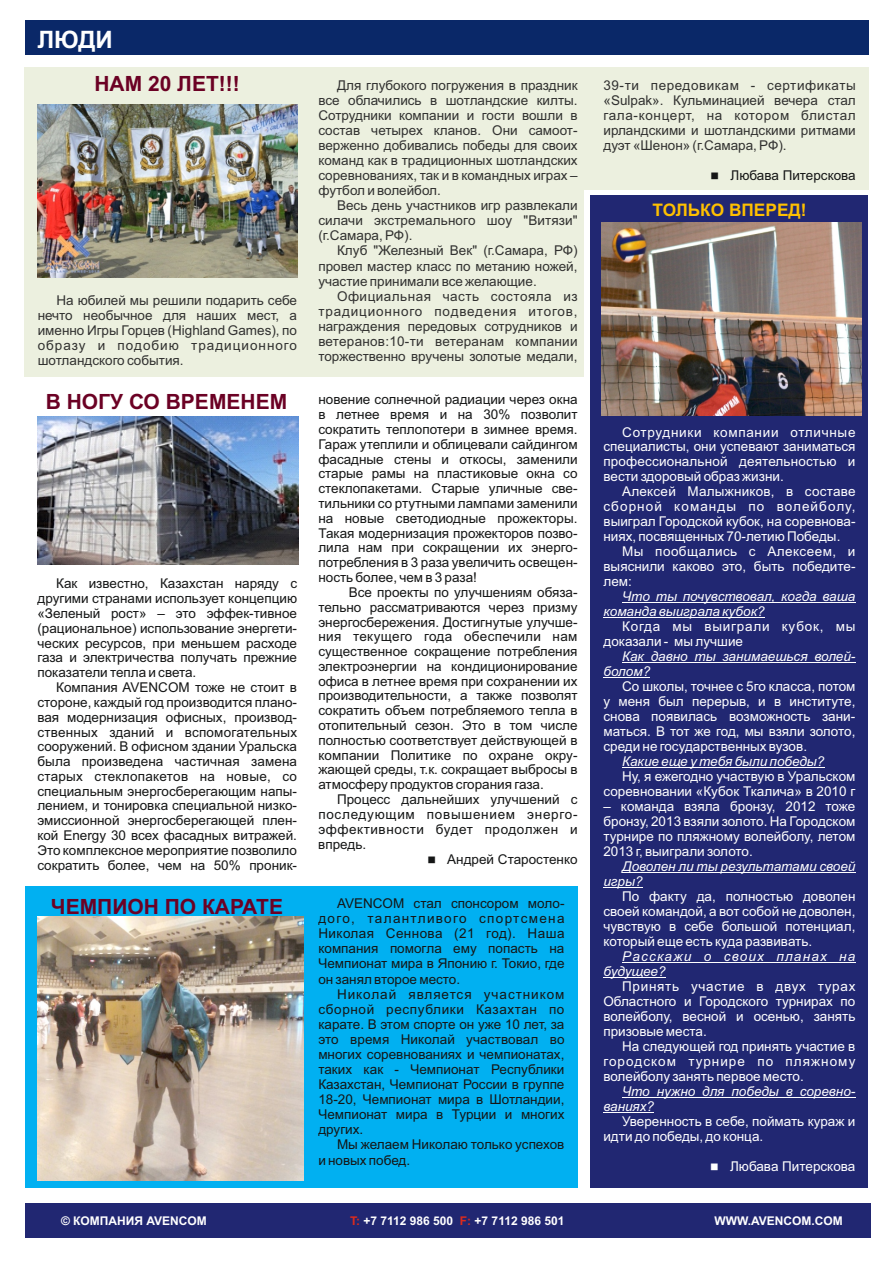
<style>
.page{position:relative;width:893px;height:1263px;background:#fff}
.page>*{position:absolute;margin:0;border:0;box-sizing:border-box;transform-origin:0 0}
.t1{font:700 24px "Arial";color:#fff}
.t2{font:700 21px "Arial";color:#6b0124}
.t3{font:700 17.25px "Arial";color:#ffc000}
.t4{font:13.5px/14.9px "Arial";color:#151616;text-align:justify}
.t5{font:13.5px/15px "Arial";color:#fff;text-align:justify}
.t6{font:13.5px/15.1px "Arial";color:#313130;text-align:justify}
.t7{font:italic 13.5px/15px "Arial";color:#fff}
.t8{font:13.5px/15px "Arial";letter-spacing:.06em;color:#fff}
.t9{font:italic 13.5px/15px "Arial";letter-spacing:.09em;color:#fff}
.t10{font:700 12px "Arial";color:#fff}
.s1{color:#dd2b1c}
</style>
<div class="page">
<div style="left:25px;top:68px;width:559px;height:309px;background:#ecf0df"></div>
<div style="left:575px;top:68px;width:293px;height:122px;background:#ecf0df"></div>
<div style="left:25px;top:20px;width:844px;height:35px;background:#0a2868"></div>
<div style="left:25px;top:1203px;width:846px;height:34px;background:#212772"></div>
<div style="left:25px;top:886px;width:553px;height:302px;background:#01b0f1"></div>
<div style="left:590px;top:196px;width:278px;height:992px;background:#212772"></div>
<hr style="left:622px;top:602px;width:233px;height:1px;background:#fff">
<hr style="left:603px;top:617px;width:162px;height:1px;background:#fff">
<hr style="left:622px;top:662px;width:233px;height:1px;background:#fff">
<hr style="left:603px;top:677px;width:47px;height:1px;background:#fff">
<hr style="left:622px;top:767px;width:202px;height:1px;background:#fff">
<hr style="left:622px;top:872px;width:233px;height:1px;background:#fff">
<hr style="left:603px;top:887px;width:40px;height:1px;background:#fff">
<hr style="left:622px;top:962px;width:233px;height:1px;background:#fff">
<hr style="left:603px;top:977px;width:63px;height:1px;background:#fff">
<hr style="left:622px;top:1097px;width:233px;height:1px;background:#fff">
<hr style="left:603px;top:1112px;width:51px;height:1px;background:#fff">
<img style="left:37px;top:104px;width:261px;height:174px">
<img style="left:37px;top:417px;width:261px;height:147px">
<img style="left:602px;top:222px;width:259px;height:193px">
<img style="left:38px;top:917px;width:265px;height:263px">
<h1 class="t1" style="left:37px;top:30px;width:77px">ЛЮДИ</h1>
<h2 class="t2" style="left:94px;top:76px;width:147px">НАМ 20 ЛЕТ!!!</h2>
<p class="t6" style="left:38px;top:294px;width:261px;text-indent:19px">На юбилей мы решили подарить себе нечто необычное для наших мест, а именно Игры Горцев (Highland Games), по образу и подобию традиционного шотландского события.</p>
<h2 class="t2" style="left:46px;top:394px;width:243px">В НОГУ СО ВРЕМЕНЕМ</h2>
<p class="t4" style="left:37px;top:577px;width:261px;text-indent:19px">Как известно, Казахстан наряду с другими странами использует концепцию «Зеленый рост» – это эффек-тивное (рациональное) использование энергети&shy;ческих ресурсов, при меньшем расходе газа и электричества получать прежние показатели тепла и света.</p>
<p class="t4" style="left:37px;top:681px;width:261px;text-indent:19px">Компания AVENCOM тоже не стоит в стороне, каждый год производится плано&shy;вая модернизация офисных, производ&shy;ственных зданий и вспомогательных сооружений. В офисном здании Уральска была произведена частичная замена старых стеклопакетов на новые, со специальным энергосберегающим напы&shy;лением, и тонировка специальной низко&shy;эмиссионной энергосберегающей плен&shy;кой Energy 30 всех фасадных витражей.<br>Это комплексное мероприятие позволило сократить более, чем на 50% проник-</p>
<h2 class="t2" style="left:51px;top:899px;width:234px">ЧЕМПИОН ПО КАРАТЕ</h2>
<p class="t6" style="left:318px;top:78px;width:261px;text-indent:19px">Для глубокого погружения в праздник все облачились в шотландские килты.<br>Сотрудники компании и гости вошли в состав четырех кланов. Они самоот&shy;верженно добивались победы для своих команд как в традиционных шотландских соревнованиях, так и в командных играх – футбол и волейбол.</p>
<p class="t6" style="left:318px;top:199px;width:261px;text-indent:19px">Весь день участников игр развлекали силачи экстремального шоу "Витязи" (г.Самара, РФ).</p>
<p class="t6" style="left:318px;top:244px;width:261px;text-indent:19px">Клуб "Железный Век" (г.Самара, РФ) провел мастер класс по метанию ножей, участие принимали все желающие.</p>
<p class="t6" style="left:318px;top:290px;width:261px;text-indent:19px">Официальная часть состояла из традиционного подведения итогов, награждения передовых сотрудников и ветеранов:10-ти ветеранам компании торжественно вручены золотые медали,</p>
<p class="t4" style="left:318px;top:394px;width:261px">новение солнечной радиации через окна в летнее время и на 30% позволит сократить теплопотери в зимнее время.<br>Гараж утеплили и облицевали сайдингом фасадные стены и откосы, заменили старые рамы на пластиковые окна со стеклопакетами. Старые уличные све&shy;тильники со ртутными лампами заменили на новые светодиодные прожекторы.<br>Такая модернизация прожекторов позво&shy;лила нам при сокращении их энерго&shy;потребления в 3 раза увеличить освещен&shy;ность более, чем в 3 раза!</p>
<p class="t4" style="left:318px;top:586px;width:261px;text-indent:30px">Все проекты по улучшениям обяза&shy;тельно рассматриваются через призму энергосбережения. Достигнутые улучше&shy;ния текущего года обеспечили нам существенное сокращение потребления электроэнергии на кондиционирование офиса в летнее время при сохранении их производительности, а также позволят сократить объем потребляемого тепла в отопительный сезон. Это в том числе полностью соответствует действующей в компании Политике по охране окру&shy;жающей среды, т.к. сокращает выбросы в атмосферу продуктов сгорания газа.</p>
<p class="t4" style="left:318px;top:793px;width:261px;text-indent:19px">Процесс дальнейших улучшений с последующим повышением энерго&shy;эффективности будет продолжен и впредь.</p>
<p class="t4" style="left:427px;top:853px;width:152px">■ Андрей Старостенко</p>
<p class="t4" style="left:318px;top:897px;width:248px;text-indent:19px">AVENCOM стал спонсором моло&shy;дого, талантливого спортсмена Николая Сеннова (21 год). Наша компания помогла ему попасть на Чемпионат мира в Японию г. Токио, где он занял второе место.</p>
<p class="t4" style="left:318px;top:987px;width:248px;text-indent:19px">Николай является участником сборной республики Казахтан по карате. В этом спорте он уже 10 лет, за это время Николай участвовал во многих соревнованиях и чемпионатах, таких как - Чемпионат Республики Казахстан, Чемпионат России в группе 18-20, Чемпионат мира в Шотландии, Чемпионат мира в Турции и многих других.</p>
<p class="t4" style="left:318px;top:1138px;width:248px;text-indent:19px">Мы желаем Николаю только успехов и новых побед.</p>
<p class="t6" style="left:603px;top:78px;width:254px">39-ти передовикам - сертификаты «Sulpak». Кульминацией вечера стал гала-концерт, на котором блистал ирландскими и шотландскими ритмами дуэт «Шенон» (г.Самара, РФ).</p>
<p class="t4" style="left:711px;top:169px;width:147px">■ Любава Питерскова</p>
<p class="t3" style="left:653px;top:204px;width:156px">ТОЛЬКО ВПЕРЕД!</p>
<p class="t5" style="left:603px;top:425px;width:254px;text-indent:19px">Сотрудники компании отличные специалисты, они успевают заниматься профессиональной деятельностью и вести здоровый образ жизни.</p>
<p class="t5" style="left:603px;top:485px;width:254px;text-indent:19px">Алексей Малыжников, в составе сборной команды по волейболу, выиграл Городской кубок, на соревнова&shy;ниях, посвященных 70-летию Победы.</p>
<p class="t5" style="left:603px;top:545px;width:254px;text-indent:19px">Мы пообщались с Алексеем, и выяснили каково это, быть победите&shy;лем:</p>
<p class="t7" style="left:603px;top:590px;width:253px;text-indent:19px">Что ты почувствовал, когда ваша команда выиграла кубок?</p>
<p class="t8" style="left:603px;top:620px;width:253px;text-indent:19px">Когда мы выиграли кубок, мы доказали - мы лучшие</p>
<p class="t7" style="left:603px;top:650px;width:254px;text-indent:19px">Как давно ты занимаешься волей&shy;болом?</p>
<p class="t5" style="left:603px;top:680px;width:254px;text-indent:19px">Со школы, точнее с 5го класса, потом у меня был перерыв, и в институте, снова появилась возможность зани&shy;маться. В тот же год, мы взяли золото, среди не государственных вузов.</p>
<p class="t7" style="left:622px;top:755px;width:204px">Какие еще у тебя были победы?</p>
<p class="t5" style="left:603px;top:770px;width:254px;text-align:right">Ну, я ежегодно участвую в Уральском соревновании «Кубок Ткалича» в 2010 г</p>
<p class="t5" style="left:603px;top:800px;width:254px">– команда взяла бронзу, 2012 тоже бронзу, 2013 взяли золото. На Городском турнире по пляжному волейболу, летом 2013 г, выиграли золото.</p>
<p class="t7" style="left:603px;top:860px;width:253px;text-indent:19px">Доволен ли ты результатами своей игры?</p>
<p class="t5" style="left:603px;top:890px;width:254px;text-indent:19px">По факту да, полностью доволен своей командой, а вот собой не доволен, чувствую в себе большой потенциал, который еще есть куда развивать.</p>
<p class="t9" style="left:603px;top:950px;width:253px;text-indent:19px">Расскажи о своих планах на будущее?</p>
<p class="t5" style="left:603px;top:980px;width:254px;text-indent:19px">Принять участие в двух турах Областного и Городского турнирах по волейболу, весной и осенью, занять призовые места.</p>
<p class="t5" style="left:603px;top:1040px;width:253px;text-indent:19px">На следующей год принять участие в городском турнире по пляжному волейболу занять первое место.</p>
<p class="t7" style="left:603px;top:1085px;width:253px;text-indent:19px">Что нужно для победы в соревно&shy;ваниях?</p>
<p class="t5" style="left:603px;top:1115px;width:253px;text-indent:19px">Уверенность в себе, поймать кураж и идти до победы, до конца.</p>
<p class="t5" style="left:710px;top:1160px;width:147px">■ Любава Питерскова</p>
<p class="t10" style="left:61px;top:1216px;width:147px">© КОМПАНИЯ AVENCOM</p>
<p class="t10" style="left:350px;top:1216px;width:216px"><span class="s1">T:</span> +7 7112 986 500 <span class="s1">F:</span> +7 7112 986 501</p>
<p class="t10" style="left:714px;top:1216px;width:130px">WWW.AVENCOM.COM</p>
</div>
